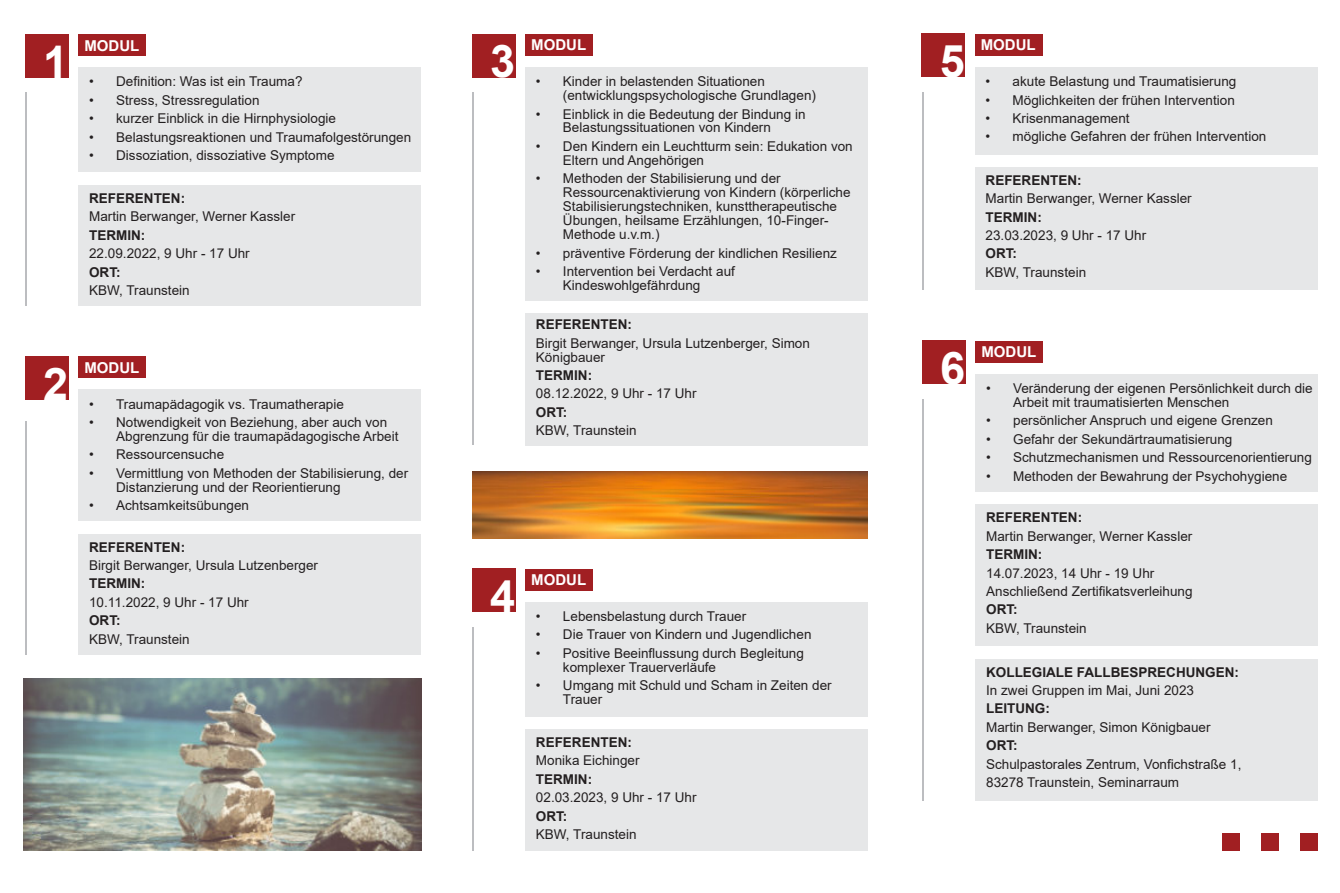
<style>
.page{position:relative;width:1340px;height:893px;background:#fff}
.page>*{position:absolute;margin:0;border:0;box-sizing:border-box;transform-origin:0 0}
.t1{font:700 45px "Arial";color:#fff}
.t2{font:700 15px "Arial";color:#fff}
.t3{font:13.5px/14px "Arial";color:#231f20}
.t4{font:700 13.5px "Arial";color:#231f20}
</style>
<div class="page">
<div style="left:25px;top:34px;width:43px;height:43px;background:#a11f22"></div>
<div style="left:79px;top:67px;width:342px;height:105px;background:#e6e7e8"></div>
<div style="left:79px;top:185px;width:342px;height:120px;background:#e6e7e8"></div>
<div style="left:79px;top:34px;width:67px;height:22px;background:#a11f22"></div>
<div style="left:25px;top:356px;width:43px;height:44px;background:#a11f22"></div>
<div style="left:79px;top:389px;width:342px;height:132px;background:#e6e7e8"></div>
<div style="left:79px;top:534px;width:342px;height:120px;background:#e6e7e8"></div>
<div style="left:79px;top:356px;width:67px;height:22px;background:#a11f22"></div>
<div style="left:922px;top:341px;width:43px;height:43px;background:#a11f22"></div>
<div style="left:975px;top:374px;width:342px;height:117px;background:#e6e7e8"></div>
<div style="left:975px;top:504px;width:342px;height:142px;background:#e6e7e8"></div>
<div style="left:975px;top:341px;width:67px;height:21px;background:#a11f22"></div>
<div style="left:975px;top:659px;width:342px;height:141px;background:#e6e7e8"></div>
<div style="left:472px;top:569px;width:43px;height:43px;background:#a11f22"></div>
<div style="left:525px;top:602px;width:343px;height:114px;background:#e6e7e8"></div>
<div style="left:525px;top:729px;width:343px;height:121px;background:#e6e7e8"></div>
<div style="left:525px;top:569px;width:67px;height:21px;background:#a11f22"></div>
<div style="left:921px;top:34px;width:43px;height:43px;background:#a11f22"></div>
<div style="left:1222px;top:833px;width:17px;height:17px;background:#a11f22"></div>
<div style="left:1261px;top:833px;width:17px;height:17px;background:#a11f22"></div>
<div style="left:1300px;top:833px;width:17px;height:17px;background:#a11f22"></div>
<div style="left:975px;top:67px;width:342px;height:87px;background:#e6e7e8"></div>
<div style="left:975px;top:167px;width:342px;height:123px;background:#e6e7e8"></div>
<div style="left:975px;top:34px;width:67px;height:21px;background:#a11f22"></div>
<div style="left:472px;top:34px;width:43px;height:43px;background:#a11f22"></div>
<div style="left:525px;top:67px;width:343px;height:233px;background:#e6e7e8"></div>
<div style="left:525px;top:313px;width:343px;height:132px;background:#e6e7e8"></div>
<div style="left:525px;top:34px;width:67px;height:22px;background:#a11f22"></div>
<hr style="left:25px;top:92px;width:2px;height:213px;background:#bcbdc0">
<hr style="left:472px;top:92px;width:2px;height:353px;background:#bcbdc0">
<hr style="left:921px;top:92px;width:2px;height:198px;background:#bcbdc0">
<hr style="left:922px;top:399px;width:2px;height:401px;background:#bcbdc0">
<hr style="left:472px;top:627px;width:2px;height:223px;background:#bcbdc0">
<hr style="left:25px;top:421px;width:2px;height:234px;background:#bcbdc0">
<img style="left:472px;top:471px;width:396px;height:67px">
<img style="left:23px;top:678px;width:398px;height:172px">
<h1 class="t1" style="left:43px;top:45px;width:27px">1</h1>
<p class="t2" style="left:84px;top:40px;width:56px">MODUL</p>
<p class="t3" style="left:89px;top:76px;width:215px">• Definition: Was ist ein Trauma?</p>
<p class="t3" style="left:89px;top:94px;width:172px">• Stress, Stressregulation</p>
<p class="t3" style="left:89px;top:113px;width:248px">• kurzer Einblick in die Hirnphysiologie</p>
<p class="t3" style="left:89px;top:131px;width:323px">• Belastungsreaktionen und Traumafolgestörungen</p>
<p class="t3" style="left:89px;top:150px;width:247px">• Dissoziation, dissoziative Symptome</p>
<p class="t4" style="left:89px;top:193px;width:97px">REFERENTEN:</p>
<p class="t3" style="left:89px;top:211px;width:208px">Martin Berwanger, Werner Kassler</p>
<p class="t4" style="left:89px;top:230px;width:58px">TERMIN:</p>
<p class="t3" style="left:89px;top:248px;width:162px">22.09.2022, 9 Uhr - 17 Uhr</p>
<p class="t4" style="left:89px;top:267px;width:33px">ORT:</p>
<p class="t3" style="left:89px;top:285px;width:102px">KBW, Traunstein</p>
<h1 class="t1" style="left:43px;top:367px;width:27px">2</h1>
<p class="t2" style="left:84px;top:362px;width:56px">MODUL</p>
<p class="t3" style="left:89px;top:398px;width:256px">• Traumapädagogik vs. Traumatherapie</p>
<p class="t3" style="left:116px;top:417px;width:284px;text-indent:-27px">• Notwendigkeit von Beziehung, aber auch von<br>Abgrenzung für die traumapädagogische Arbeit</p>
<p class="t3" style="left:89px;top:449px;width:137px">• Ressourcensuche</p>
<p class="t3" style="left:116px;top:467px;width:293px;text-indent:-27px">• Vermittlung von Methoden der Stabilisierung, der<br>Distanzierung und der Reorientierung</p>
<p class="t3" style="left:89px;top:500px;width:161px">• Achtsamkeitsübungen</p>
<p class="t4" style="left:89px;top:542px;width:97px">REFERENTEN:</p>
<p class="t3" style="left:89px;top:559px;width:230px">Birgit Berwanger, Ursula Lutzenberger</p>
<p class="t4" style="left:89px;top:579px;width:58px">TERMIN:</p>
<p class="t3" style="left:89px;top:596px;width:161px">10.11.2022, 9 Uhr - 17 Uhr</p>
<p class="t4" style="left:89px;top:615px;width:33px">ORT:</p>
<p class="t3" style="left:89px;top:633px;width:102px">KBW, Traunstein</p>
<h1 class="t1" style="left:490px;top:45px;width:27px">3</h1>
<p class="t2" style="left:531px;top:40px;width:56px">MODUL</p>
<p class="t3" style="left:563px;top:76px;width:254px;text-indent:-27px">• Kinder in belastenden Situationen (entwicklungspsychologische Grundlagen)</p>
<p class="t3" style="left:536px;top:108px;width:271px;text-align:center">• Einblick in die Bedeutung der Bindung in<br>Belastungssituationen von Kindern</p>
<p class="t3" style="left:563px;top:140px;width:291px;text-indent:-27px">• Den Kindern ein Leuchtturm sein: Edukation von<br>Eltern und Angehörigen</p>
<p class="t3" style="left:563px;top:173px;width:289px;text-indent:-27px">• Methoden der Stabilisierung und der Ressourcenaktivierung von Kindern (körperliche Stabilisierungstechniken, kunsttherapeutische Übungen, heilsame Erzählungen, 10-Finger-Methode u.v.m.)</p>
<p class="t3" style="left:536px;top:247px;width:302px">• präventive Förderung der kindlichen Resilienz</p>
<p class="t3" style="left:536px;top:265px;width:200px;text-align:center">• Intervention bei Verdacht auf<br>Kindeswohlgefährdung</p>
<p class="t4" style="left:536px;top:319px;width:97px">REFERENTEN:</p>
<p class="t3" style="left:536px;top:337px;width:275px">Birgit Berwanger, Ursula Lutzenberger, Simon<br>Königbauer</p>
<p class="t4" style="left:536px;top:370px;width:58px">TERMIN:</p>
<p class="t3" style="left:536px;top:388px;width:162px">08.12.2022, 9 Uhr - 17 Uhr</p>
<p class="t4" style="left:536px;top:407px;width:33px">ORT:</p>
<p class="t3" style="left:536px;top:425px;width:102px">KBW, Traunstein</p>
<h1 class="t1" style="left:490px;top:579px;width:27px">4</h1>
<p class="t2" style="left:531px;top:574px;width:56px">MODUL</p>
<p class="t3" style="left:536px;top:610px;width:212px">• Lebensbelastung durch Trauer</p>
<p class="t3" style="left:536px;top:629px;width:277px">• Die Trauer von Kindern und Jugendlichen</p>
<p class="t3" style="left:563px;top:647px;width:242px;text-indent:-27px">• Positive Beeinflussung durch Begleitung komplexer Trauerverläufe</p>
<p class="t3" style="left:563px;top:680px;width:270px;text-indent:-27px">• Umgang mit Schuld und Scham in Zeiten der<br>Trauer</p>
<p class="t4" style="left:536px;top:737px;width:97px">REFERENTEN:</p>
<p class="t3" style="left:536px;top:755px;width:105px">Monika Eichinger</p>
<p class="t4" style="left:536px;top:774px;width:58px">TERMIN:</p>
<p class="t3" style="left:536px;top:792px;width:162px">02.03.2023, 9 Uhr - 17 Uhr</p>
<p class="t4" style="left:536px;top:811px;width:33px">ORT:</p>
<p class="t3" style="left:536px;top:829px;width:102px">KBW, Traunstein</p>
<h1 class="t1" style="left:939px;top:45px;width:27px">5</h1>
<p class="t2" style="left:980px;top:39px;width:56px">MODUL</p>
<p class="t3" style="left:985px;top:76px;width:252px">• akute Belastung und Traumatisierung</p>
<p class="t3" style="left:985px;top:94px;width:251px">• Möglichkeiten der frühen Intervention</p>
<p class="t3" style="left:985px;top:112px;width:146px">• Krisenmanagement</p>
<p class="t3" style="left:985px;top:131px;width:282px">• mögliche Gefahren der frühen Intervention</p>
<p class="t4" style="left:985px;top:175px;width:97px">REFERENTEN:</p>
<p class="t3" style="left:985px;top:193px;width:208px">Martin Berwanger, Werner Kassler</p>
<p class="t4" style="left:985px;top:212px;width:58px">TERMIN:</p>
<p class="t3" style="left:985px;top:230px;width:162px">23.03.2023, 9 Uhr - 17 Uhr</p>
<p class="t4" style="left:985px;top:249px;width:33px">ORT:</p>
<p class="t3" style="left:985px;top:266px;width:102px">KBW, Traunstein</p>
<h1 class="t1" style="left:940px;top:351px;width:27px">6</h1>
<p class="t2" style="left:981px;top:346px;width:56px">MODUL</p>
<p class="t3" style="left:1013px;top:382px;width:301px;text-indent:-27px">• Veränderung der eigenen Persönlichkeit durch die<br>Arbeit mit traumatisierten Menschen</p>
<p class="t3" style="left:986px;top:415px;width:288px">• persönlicher Anspruch und eigene Grenzen</p>
<p class="t3" style="left:986px;top:433px;width:248px">• Gefahr der Sekundärtraumatisierung</p>
<p class="t3" style="left:986px;top:452px;width:327px">• Schutzmechanismen und Ressourcenorientierung</p>
<p class="t3" style="left:986px;top:470px;width:302px">• Methoden der Bewahrung der Psychohygiene</p>
<p class="t4" style="left:986px;top:512px;width:97px">REFERENTEN:</p>
<p class="t3" style="left:986px;top:530px;width:208px">Martin Berwanger, Werner Kassler</p>
<p class="t4" style="left:986px;top:549px;width:58px">TERMIN:</p>
<p class="t3" style="left:986px;top:565px;width:208px;line-height:18.5px">14.07.2023, 14 Uhr - 19 Uhr<br>Anschließend Zertifikatsverleihung</p>
<p class="t4" style="left:986px;top:605px;width:33px">ORT:</p>
<p class="t3" style="left:986px;top:622px;width:102px">KBW, Traunstein</p>
<p class="t4" style="left:986px;top:667px;width:254px">KOLLEGIALE FALLBESPRECHUNGEN:</p>
<p class="t3" style="left:986px;top:684px;width:209px">In zwei Gruppen im Mai, Juni 2023</p>
<p class="t4" style="left:986px;top:704px;width:65px">LEITUNG:</p>
<p class="t3" style="left:986px;top:721px;width:226px">Martin Berwanger, Simon Königbauer</p>
<p class="t4" style="left:986px;top:740px;width:33px">ORT:</p>
<p class="t3" style="left:986px;top:756px;width:257px;line-height:18.5px">Schulpastorales Zentrum, Vonfichstraße 1,<br>83278 Traunstein, Seminarraum</p>
</div>
